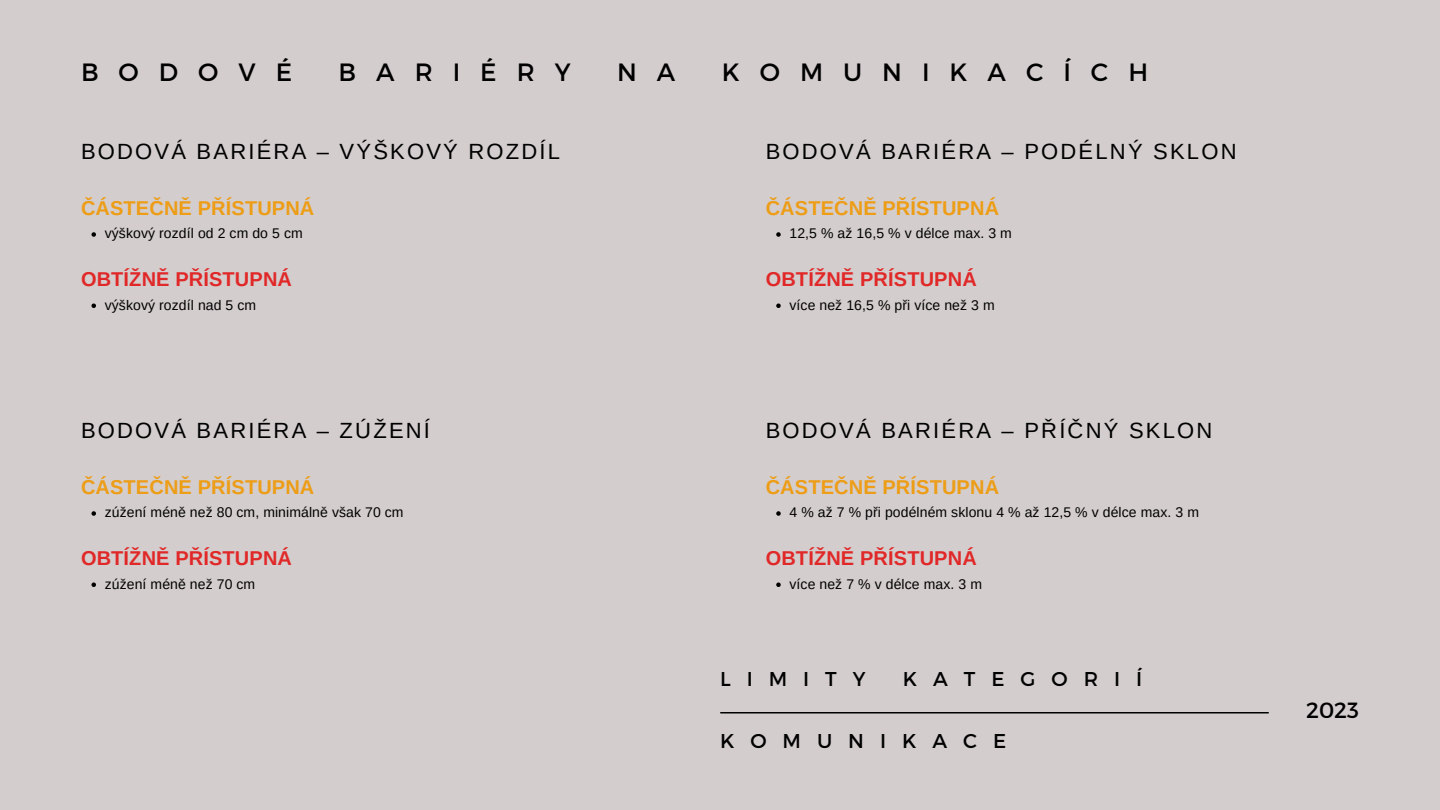
<style>
.page{position:relative;width:1440px;height:810px;background:#d4cdcd}
.page>*{position:absolute;margin:0;border:0;box-sizing:border-box;transform-origin:0 0}
.t1{font:25px "Montserrat";letter-spacing:.8em;color:#000}
.t2{font:22px "Arimo";letter-spacing:.1em;color:#000}
.t3{font:22px "Montserrat";color:#000}
.t4{font:700 20px "Arimo";letter-spacing:.01em;color:#ed9d16}
.t5{font:700 20px "Arimo";letter-spacing:.01em;color:#e12828}
.t6{font:20px "Montserrat";letter-spacing:.8em;color:#000}
.t7{font:14px "Arimo";letter-spacing:.005em;color:#000}
</style>
<div class="page">
<hr style="left:721px;top:712px;width:547px;height:2px;background:#000">
<svg style="left:92px;top:232px;width:4px;height:5px"></svg>
<svg style="left:92px;top:304px;width:4px;height:4px"></svg>
<svg style="left:92px;top:511px;width:4px;height:5px"></svg>
<svg style="left:92px;top:583px;width:4px;height:4px"></svg>
<svg style="left:776px;top:232px;width:5px;height:5px"></svg>
<svg style="left:776px;top:304px;width:5px;height:4px"></svg>
<svg style="left:776px;top:511px;width:5px;height:5px"></svg>
<svg style="left:776px;top:583px;width:5px;height:4px"></svg>
<h1 class="t1" style="left:81px;top:56px;width:213px">BODOVÉ</h1>
<h1 class="t1" style="left:339px;top:56px;width:234px">BARIÉRY</h1>
<h1 class="t1" style="left:617px;top:56px;width:60px">N A</h1>
<h1 class="t1" style="left:722px;top:56px;width:428px">KOMUNIKACÍCH</h1>
<h2 class="t2" style="left:81px;top:139px;width:481px">BODOVÁ BARIÉRA – VÝŠKOVÝ ROZDÍL</h2>
<h2 class="t2" style="left:766px;top:139px;width:472px">BODOVÁ BARIÉRA – PODÉLNÝ SKLON</h2>
<h3 class="t4" style="left:81px;top:197px;width:235px">ČÁSTEČNĚ PŘÍSTUPNÁ</h3>
<h3 class="t4" style="left:766px;top:197px;width:235px">ČÁSTEČNĚ PŘÍSTUPNÁ</h3>
<p class="t7" style="left:105px;top:226px;width:200px">výškový rozdíl od 2 cm do 5 cm</p>
<p class="t7" style="left:790px;top:226px;width:224px">12,5 % až 16,5 % v délce max. 3 m</p>
<h3 class="t5" style="left:81px;top:268px;width:213px">OBTÍŽNĚ PŘÍSTUPNÁ</h3>
<h3 class="t5" style="left:766px;top:268px;width:213px">OBTÍŽNĚ PŘÍSTUPNÁ</h3>
<p class="t7" style="left:105px;top:297px;width:153px">výškový rozdíl nad 5 cm</p>
<p class="t7" style="left:790px;top:297px;width:207px">více než 16,5 % při více než 3 m</p>
<h2 class="t2" style="left:81px;top:418px;width:351px">BODOVÁ BARIÉRA – ZÚŽENÍ</h2>
<h2 class="t2" style="left:766px;top:418px;width:448px">BODOVÁ BARIÉRA – PŘÍČNÝ SKLON</h2>
<h3 class="t4" style="left:81px;top:476px;width:235px">ČÁSTEČNĚ PŘÍSTUPNÁ</h3>
<h3 class="t4" style="left:766px;top:476px;width:235px">ČÁSTEČNĚ PŘÍSTUPNÁ</h3>
<p class="t7" style="left:105px;top:505px;width:300px">zúžení méně než 80 cm, minimálně však 70 cm</p>
<p class="t7" style="left:790px;top:505px;width:411px">4 % až 7 % při podélném sklonu 4 % až 12,5 % v délce max. 3 m</p>
<h3 class="t5" style="left:81px;top:547px;width:213px">OBTÍŽNĚ PŘÍSTUPNÁ</h3>
<h3 class="t5" style="left:766px;top:547px;width:213px">OBTÍŽNĚ PŘÍSTUPNÁ</h3>
<p class="t7" style="left:105px;top:576px;width:152px">zúžení méně než 70 cm</p>
<p class="t7" style="left:790px;top:576px;width:194px">více než 7 % v délce max. 3 m</p>
<h3 class="t6" style="left:720px;top:666px;width:147px">LIMITY</h3>
<h3 class="t6" style="left:903px;top:666px;width:241px">KATEGORIÍ</h3>
<h3 class="t6" style="left:720px;top:728px;width:288px">KOMUNIKACE</h3>
<h2 class="t3" style="left:1306px;top:696px;width:54px">2023</h2>
</div>
